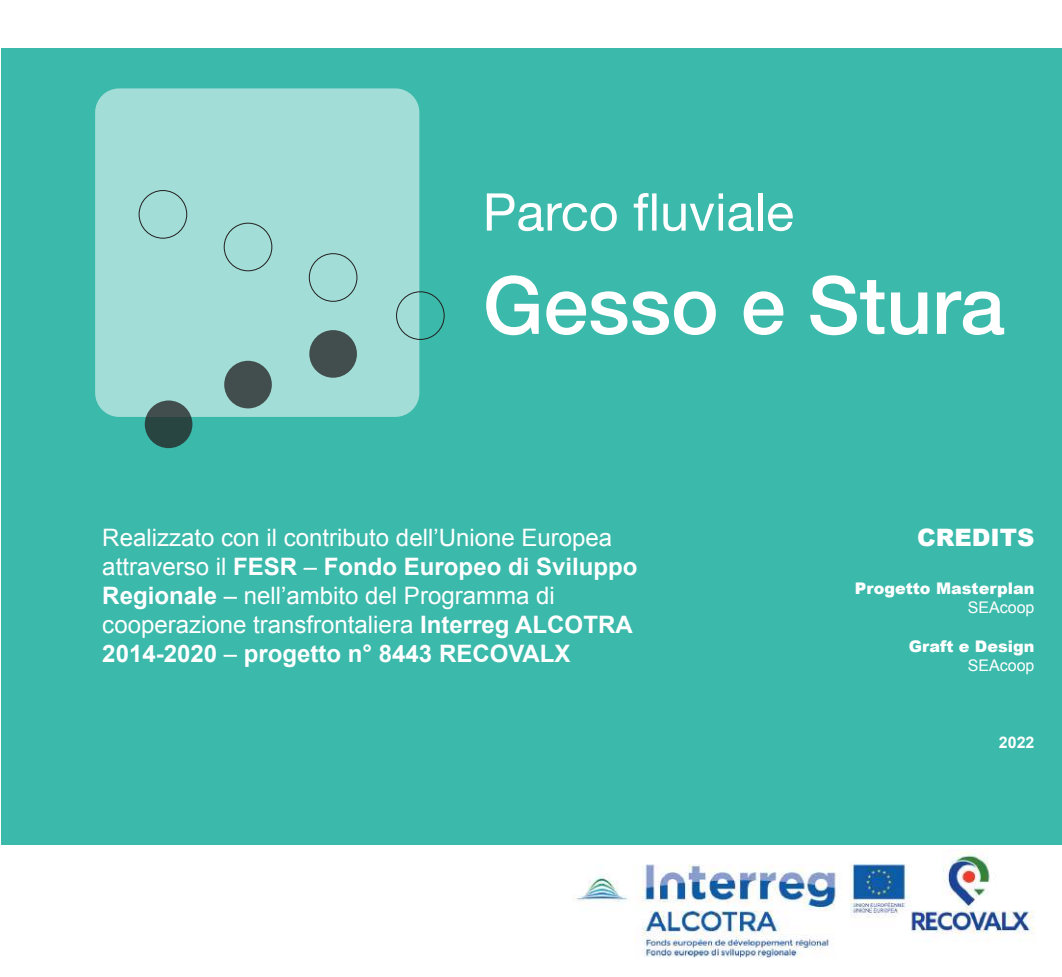
<style>
.page{position:relative;width:1062px;height:977px;background:#fff}
.page>*{position:absolute;margin:0;border:0;box-sizing:border-box;transform-origin:0 0}
.t1{font:500 80px "Helvetica Neue";color:#fff}
.t2{font:52px "Helvetica Neue";color:#fff}
.t3{font:24px/28.8px "Arial";color:#fff}
.t4{font:900 24px "Arial";color:#fff}
.t5{font:900 16px "Arial";color:#fff}
.t6{font:16px "Arial";color:#fff}
.t7{font:700 16px "Arial";color:#fff}
.s1{font-weight:700}
</style>
<div class="page">
<div style="left:0;top:48px;width:1061px;height:796px;background:#3bb9aa"></div>
<img style="left:575px;top:851px;width:460px;height:107px">
<div style="left:95px;top:88px;width:324px;height:329px;background:#a2ded7;border-radius:24px"></div>
<div style="left:139px;top:190px;width:48px;height:48px;border:1px solid #231f20;border-radius:50%"></div>
<div style="left:224px;top:222px;width:48px;height:49px;border:1px solid #231f20;border-radius:50%"></div>
<div style="left:309px;top:253px;width:48px;height:49px;border:1px solid #231f20;border-radius:50%"></div>
<svg style="left:145px;top:400px;width:47px;height:48px;background:#324947"></svg>
<div style="left:224px;top:360px;width:48px;height:48px;background:#424e4d;border-radius:50%"></div>
<div style="left:309px;top:330px;width:48px;height:47px;background:#424e4d;border-radius:50%"></div>
<div style="left:396px;top:291px;width:48px;height:49px;border:1px solid #231f20;border-radius:50%"></div>
<h2 class="t2" style="left:482px;top:174px;width:313px">Parco fluviale</h2>
<h1 class="t1" style="left:482px;top:241px;width:523px">Gesso e Stura</h1>
<p class="t3" style="left:102px;top:523px;width:536px">Realizzato con il contributo dell’Unione Europea attraverso il <span class="s1">FESR</span> – <span class="s1">Fondo Europeo di Sviluppo Regionale</span> – nell’ambito del Programma di cooperazione transfrontaliera <span class="s1">Interreg ALCOTRA 2014-2020</span> – <span class="s1">progetto n° 8443 RECOVALX</span></p>
<p class="t4" style="left:916px;top:520px;width:119px">CREDITS</p>
<p class="t5" style="left:854px;top:576px;width:181px">Progetto Masterplan</p>
<p class="t6" style="left:967px;top:597px;width:68px">SEAcoop</p>
<p class="t5" style="left:908px;top:634px;width:127px">Graft e Design</p>
<p class="t6" style="left:967px;top:654px;width:68px">SEAcoop</p>
<p class="t7" style="left:998px;top:731px;width:37px">2022</p>
</div>
